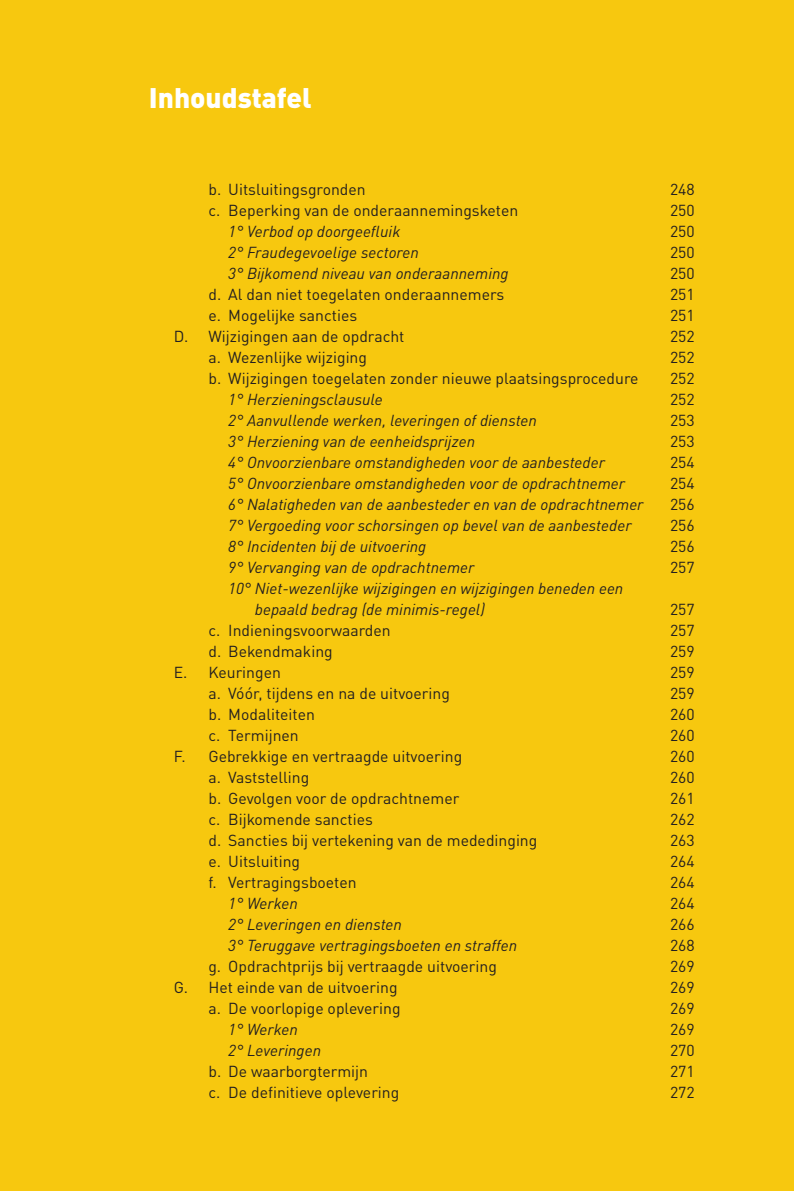
<style>
.page{position:relative;width:794px;height:1191px;background:#f7c80f}
.page>*{position:absolute;margin:0;border:0;box-sizing:border-box;transform-origin:0 0}
.t1{font:900 28px "DIN Pro";color:#fff}
.t2{font:15.75px "DIN Pro";color:#231f20}
.t3{font:italic 15.75px/21px "DIN Pro";color:#231f20}
</style>
<div class="page">
<h1 class="t1" style="left:149px;top:76px;width:164px">Inhoudstafel</h1>
<p class="t2" style="left:208px;top:177px;width:159px">b. Uitsluitingsgronden</p>
<p class="t2" style="left:670px;top:177px;width:26px">248</p>
<p class="t2" style="left:208px;top:198px;width:311px">c. Beperking van de onderaannemingsketen</p>
<p class="t2" style="left:670px;top:198px;width:26px">250</p>
<p class="t3" style="left:228px;top:220px;width:174px">1° Verbod op doorgeefluik</p>
<p class="t2" style="left:670px;top:219px;width:26px">250</p>
<p class="t3" style="left:228px;top:241px;width:192px">2° Fraudegevoelige sectoren</p>
<p class="t2" style="left:670px;top:240px;width:26px">250</p>
<p class="t3" style="left:228px;top:262px;width:282px">3° Bijkomend niveau van onderaanneming</p>
<p class="t2" style="left:670px;top:261px;width:26px">250</p>
<p class="t2" style="left:208px;top:282px;width:297px">d. Al dan niet toegelaten onderaannemers</p>
<p class="t2" style="left:670px;top:282px;width:26px">251</p>
<p class="t2" style="left:208px;top:303px;width:150px">e. Mogelijke sancties</p>
<p class="t2" style="left:670px;top:303px;width:26px">251</p>
<p class="t2" style="left:174px;top:324px;width:232px">D. Wijzigingen aan de opdracht</p>
<p class="t2" style="left:670px;top:324px;width:26px">252</p>
<p class="t2" style="left:208px;top:345px;width:160px">a. Wezenlijke wijziging</p>
<p class="t2" style="left:670px;top:345px;width:26px">252</p>
<p class="t2" style="left:208px;top:366px;width:432px">b. Wijzigingen toegelaten zonder nieuwe plaatsingsprocedure</p>
<p class="t2" style="left:670px;top:366px;width:26px">252</p>
<p class="t3" style="left:228px;top:387px;width:156px">1° Herzieningsclausule</p>
<p class="t2" style="left:670px;top:387px;width:26px">252</p>
<p class="t3" style="left:228px;top:408px;width:310px">2° Aanvullende werken, leveringen of diensten</p>
<p class="t2" style="left:670px;top:408px;width:26px">253</p>
<p class="t3" style="left:228px;top:429px;width:248px">3° Herziening van de eenheidsprijzen</p>
<p class="t2" style="left:670px;top:429px;width:26px">253</p>
<p class="t3" style="left:228px;top:450px;width:378px">4° Onvoorzienbare omstandigheden voor de aanbesteder</p>
<p class="t2" style="left:670px;top:450px;width:26px">254</p>
<p class="t3" style="left:228px;top:471px;width:398px">5° Onvoorzienbare omstandigheden voor de opdrachtnemer</p>
<p class="t2" style="left:670px;top:471px;width:26px">254</p>
<p class="t3" style="left:228px;top:492px;width:417px">6° Nalatigheden van de aanbesteder en van de opdrachtnemer</p>
<p class="t2" style="left:670px;top:492px;width:26px">256</p>
<p class="t3" style="left:228px;top:513px;width:405px">7° Vergoeding voor schorsingen op bevel van de aanbesteder</p>
<p class="t2" style="left:670px;top:513px;width:26px">256</p>
<p class="t3" style="left:228px;top:534px;width:199px">8° Incidenten bij de uitvoering</p>
<p class="t2" style="left:670px;top:534px;width:26px">256</p>
<p class="t3" style="left:228px;top:555px;width:248px">9° Vervanging van de opdrachtnemer</p>
<p class="t2" style="left:670px;top:555px;width:26px">257</p>
<p class="t3" style="left:255px;top:576px;width:370px;text-indent:-27px">10° Niet-wezenlijke wijzigingen en wijzigingen beneden een bepaald bedrag (de minimis-regel)</p>
<p class="t2" style="left:670px;top:597px;width:26px">257</p>
<p class="t2" style="left:208px;top:618px;width:184px">c. Indieningsvoorwaarden</p>
<p class="t2" style="left:670px;top:618px;width:26px">257</p>
<p class="t2" style="left:208px;top:639px;width:126px">d. Bekendmaking</p>
<p class="t2" style="left:670px;top:639px;width:26px">259</p>
<p class="t2" style="left:174px;top:660px;width:109px">E. Keuringen</p>
<p class="t2" style="left:670px;top:660px;width:26px">259</p>
<p class="t2" style="left:208px;top:681px;width:243px">a. Vóór, tijdens en na de uitvoering</p>
<p class="t2" style="left:670px;top:681px;width:26px">259</p>
<p class="t2" style="left:208px;top:702px;width:108px">b. Modaliteiten</p>
<p class="t2" style="left:670px;top:702px;width:26px">260</p>
<p class="t2" style="left:208px;top:723px;width:92px">c. Termijnen</p>
<p class="t2" style="left:670px;top:723px;width:26px">260</p>
<p class="t2" style="left:174px;top:744px;width:290px">F. Gebrekkige en vertraagde uitvoering</p>
<p class="t2" style="left:670px;top:744px;width:26px">260</p>
<p class="t2" style="left:208px;top:765px;width:102px">a. Vaststelling</p>
<p class="t2" style="left:670px;top:765px;width:26px">260</p>
<p class="t2" style="left:208px;top:786px;width:252px">b. Gevolgen voor de opdrachtnemer</p>
<p class="t2" style="left:670px;top:786px;width:26px">261</p>
<p class="t2" style="left:208px;top:807px;width:166px">c. Bijkomende sancties</p>
<p class="t2" style="left:670px;top:807px;width:26px">262</p>
<p class="t2" style="left:208px;top:828px;width:330px">d. Sancties bij vertekening van de mededinging</p>
<p class="t2" style="left:670px;top:828px;width:26px">263</p>
<p class="t2" style="left:208px;top:849px;width:93px">e. Uitsluiting</p>
<p class="t2" style="left:670px;top:849px;width:26px">264</p>
<p class="t2" style="left:208px;top:870px;width:150px">f. Vertragingsboeten</p>
<p class="t2" style="left:670px;top:870px;width:26px">264</p>
<p class="t3" style="left:228px;top:891px;width:71px">1° Werken</p>
<p class="t2" style="left:670px;top:891px;width:26px">264</p>
<p class="t3" style="left:228px;top:912px;width:175px">2° Leveringen en diensten</p>
<p class="t2" style="left:670px;top:912px;width:26px">266</p>
<p class="t3" style="left:228px;top:933px;width:290px">3° Teruggave vertragingsboeten en straffen</p>
<p class="t2" style="left:670px;top:933px;width:26px">268</p>
<p class="t2" style="left:208px;top:954px;width:290px">g. Opdrachtprijs bij vertraagde uitvoering</p>
<p class="t2" style="left:670px;top:954px;width:26px">269</p>
<p class="t2" style="left:174px;top:975px;width:225px">G. Het einde van de uitvoering</p>
<p class="t2" style="left:670px;top:975px;width:26px">269</p>
<p class="t2" style="left:208px;top:996px;width:194px">a. De voorlopige oplevering</p>
<p class="t2" style="left:670px;top:996px;width:26px">269</p>
<p class="t3" style="left:228px;top:1017px;width:71px">1° Werken</p>
<p class="t2" style="left:670px;top:1017px;width:26px">269</p>
<p class="t3" style="left:228px;top:1038px;width:94px">2° Leveringen</p>
<p class="t2" style="left:670px;top:1038px;width:26px">270</p>
<p class="t2" style="left:208px;top:1059px;width:161px">b. De waarborgtermijn</p>
<p class="t2" style="left:670px;top:1059px;width:26px">271</p>
<p class="t2" style="left:208px;top:1080px;width:192px">c. De definitieve oplevering</p>
<p class="t2" style="left:670px;top:1080px;width:26px">272</p>
</div>
